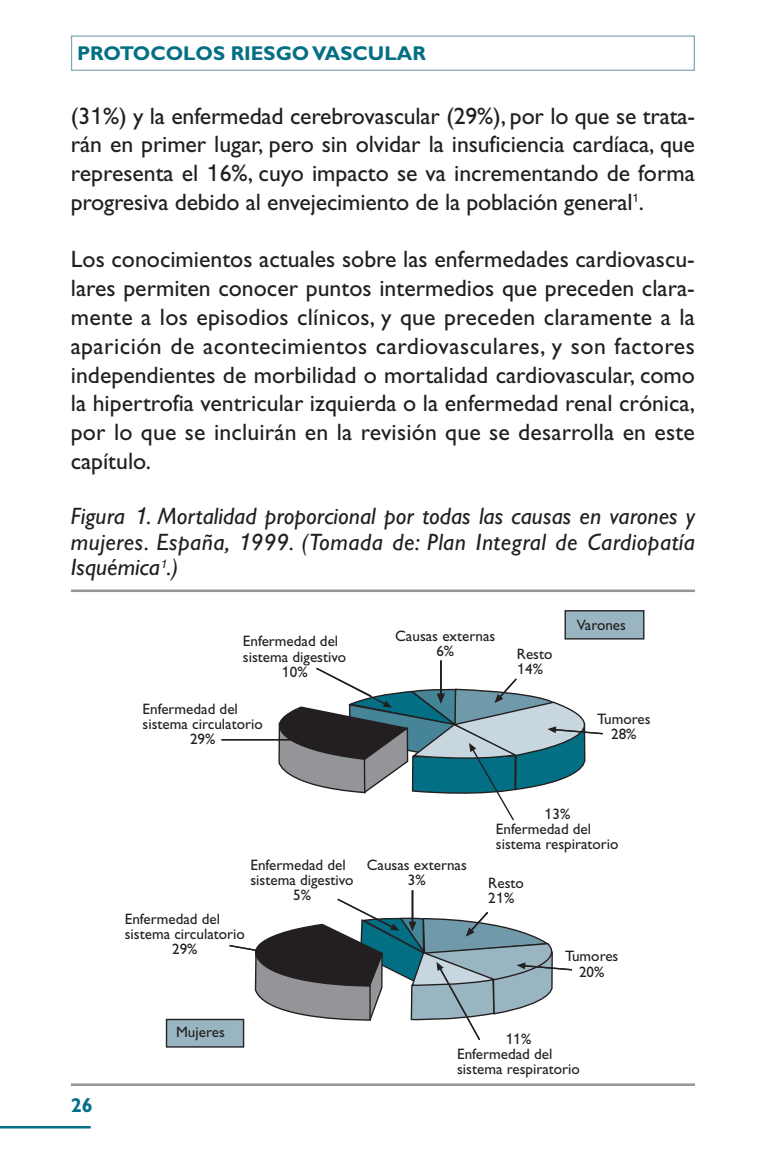
<style>
.page{position:relative;width:778px;height:1168px;background:#fff}
.page>*{position:absolute;margin:0;border:0;box-sizing:border-box;transform-origin:0 0}
.t1{font:23.75px/28.8px "Gill Sans";letter-spacing:-.01em;color:#231f20;text-align:justify}
.t2{font:italic 23.75px/25.5px "Gill Sans";letter-spacing:.02em;color:#231f20;text-align:justify}
.t3{font:700 20px "Gill Sans";color:#036f85}
.t4{font:15.25px/15px "Gill Sans";color:#231f20;text-align:center}
.t5{font:15.25px "Helvetica";color:#231f20}
.s1{font-family:"Helvetica"}
.s2{font-family:"Gill Sans"}
</style>
<div class="page">
<div style="left:71px;top:35px;width:623px;height:36px;border:1px solid #84a7b6"></div>
<hr style="left:0;top:1126px;width:91px;height:2px;background:#036f85">
<div style="left:564px;top:610px;width:80px;height:29px;background:#9ab5c2;border:1px solid #231f20"></div>
<div style="left:166px;top:1018px;width:78px;height:29px;background:#9ab5c2;border:1px solid #231f20"></div>
<hr style="left:221px;top:739px;width:86px;height:1px;background:#231f20">
<svg style="left:228px;top:610px;width:412px;height:438px"></svg>
<hr style="left:71px;top:589px;width:623px;height:3px;background:#939598">
<hr style="left:71px;top:1083px;width:623px;height:3px;background:#939598">
<p class="t3" style="left:77px;top:47px;width:350px">PROTOCOLOS RIESGO VASCULAR</p>
<p class="t1" style="left:71px;top:104px;width:625px">(3<span class="s1">1</span>%) y la enfermedad cerebrovascular (29%), por lo que se trata&shy;rán en primer lugar, pero sin olvidar la insuficiencia cardíaca, que representa el <span class="s1">1</span>6%, cuyo impacto se va incrementando de forma progresiva debido al envejecimiento de la población general<sup>1</sup>.</p>
<p class="t1" style="left:71px;top:248px;width:625px">Los conocimientos actuales sobre las enfermedades cardiovascu&shy;lares permiten conocer puntos intermedios que preceden clara&shy;mente a los episodios clínicos, y que preceden claramente a la aparición de acontecimientos cardiovasculares, y son factores independientes de morbilidad o mortalidad cardiovascular, como la hipertrofia ventricular izquierda o la enfermedad renal crónica, por lo que se incluirán en la revisión que se desarrolla en este capítulo.</p>
<p class="t2" style="left:71px;top:506px;width:625px">Figura <span class="s1">1</span>. Mortalidad proporcional por todas las causas en varones y mujeres. España, <span class="s1">1</span>999. (Tomada de: Plan Integral de Cardiopatía Isquémica<sup>1</sup>.)</p>
<p class="t4" style="left:243px;top:635px;width:105px">Enfermedad del sistema digestivo<br><span class="s1">1</span>0%</p>
<p class="t4" style="left:395px;top:629px;width:101px">Causas externas<br>6%</p>
<p class="t4" style="left:143px;top:702px;width:97px">Enfermedad del</p>
<p class="t4" style="left:143px;top:718px;width:122px">sistema circulatorio</p>
<p class="t4" style="left:190px;top:733px;width:27px">29%</p>
<p class="t4" style="left:517px;top:648px;width:37px;text-align:left">Resto<br><span class="s1">1</span>4%</p>
<p class="t4" style="left:576px;top:619px;width:51px">Varones</p>
<p class="t4" style="left:597px;top:713px;width:55px">Tumores<br>28%</p>
<p class="t4" style="left:250px;top:858px;width:105px">Enfermedad del sistema digestivo<br>5%</p>
<p class="t4" style="left:125px;top:912px;width:97px">Enfermedad del</p>
<p class="t4" style="left:125px;top:928px;width:122px">sistema circulatorio</p>
<p class="t4" style="left:172px;top:943px;width:27px">29%</p>
<p class="t4" style="left:367px;top:859px;width:101px">Causas externas<br>3%</p>
<p class="t4" style="left:496px;top:808px;width:124px;text-align:left;text-indent:48px"><span class="s1">1</span>3%<br>Enfermedad del sistema respiratorio</p>
<p class="t4" style="left:488px;top:877px;width:37px;text-align:left">Resto<br>2<span class="s1">1</span>%</p>
<p class="t4" style="left:565px;top:950px;width:55px">Tumores<br>20%</p>
<p class="t3" style="left:71px;top:1098px;width:24px">26</p>
<p class="t4" style="left:176px;top:1026px;width:50px">Mujeres</p>
<p class="t5" style="left:505px;top:1033px;width:27px">11<span class="s2">%</span></p>
<p class="t4" style="left:457px;top:1048px;width:124px;text-align:left">Enfermedad del sistema respiratorio</p>
</div>
